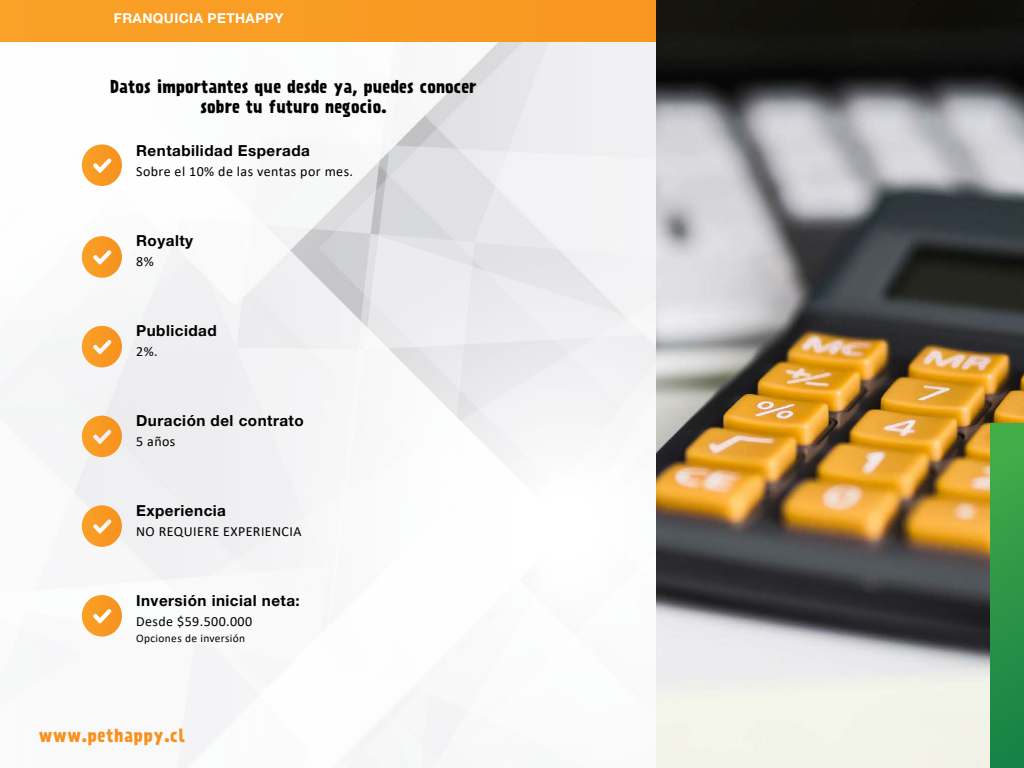
<style>
.page{position:relative;width:1024px;height:768px;background:#fff}
.page>*{position:absolute;margin:0;border:0;box-sizing:border-box;transform-origin:0 0}
.t1{font:700 17px "Prater Sans Two";letter-spacing:.04em;color:#f7901e}
.t2{font:700 16.5px/19.8px "Prater Sans Two";letter-spacing:.01em;color:#000;text-align:center}
.t3{font:700 15.3px "Helvetica Neue LT Std";letter-spacing:.03em;color:#000}
.t4{font:14px "Calibri";letter-spacing:.03em;color:#000}
.t5{font:700 13.6px "Helvetica Neue LT Std";letter-spacing:.03em;color:#fff}
.t6{font:11.4px "Calibri";letter-spacing:.03em;color:#000}
</style>
<div class="page">
<img style="left:0;top:2px;width:656px;height:766px">
<svg style="left:82px;top:236px;width:40px;height:42px"></svg>
<svg style="left:82px;top:144px;width:40px;height:42px"></svg>
<svg style="left:82px;top:326px;width:40px;height:41px"></svg>
<svg style="left:82px;top:416px;width:40px;height:41px;background:#f6b059"></svg>
<svg style="left:82px;top:505px;width:40px;height:42px"></svg>
<svg style="left:82px;top:595px;width:40px;height:42px"></svg>
<div style="left:1px;top:0;width:1022px;height:41px;background:#f99c24"></div>
<img style="left:656px;top:0;width:368px;height:768px">
<div style="left:990px;top:424px;width:34px;height:344px;background:linear-gradient(to bottom,#44af49,#167f46)"></div>
<p class="t5" style="left:114px;top:10px;width:171px">FRANQUICIA PETHAPPY</p>
<p class="t2" style="left:110px;top:77px;width:368px">Datos importantes que desde ya, puedes conocer sobre tu futuro negocio.</p>
<p class="t3" style="left:136px;top:142px;width:175px">Rentabilidad Esperada</p>
<p class="t4" style="left:136px;top:162px;width:218px">Sobre el 10% de las ventas por mes.</p>
<p class="t3" style="left:136px;top:232px;width:58px">Royalty</p>
<p class="t4" style="left:136px;top:252px;width:19px">8%</p>
<p class="t3" style="left:136px;top:322px;width:82px">Publicidad</p>
<p class="t4" style="left:136px;top:342px;width:23px">2%.</p>
<p class="t3" style="left:136px;top:412px;width:169px">Duración del contrato</p>
<p class="t4" style="left:136px;top:432px;width:41px">5 años</p>
<p class="t3" style="left:136px;top:502px;width:91px">Experiencia</p>
<p class="t4" style="left:136px;top:522px;width:167px">NO REQUIERE EXPERIENCIA</p>
<p class="t3" style="left:136px;top:592px;width:165px">Inversión inicial neta:</p>
<p class="t4" style="left:136px;top:612px;width:118px">Desde $59.500.000</p>
<p class="t6" style="left:136px;top:630px;width:111px">Opciones de inversión</p>
<p class="t1" style="left:39px;top:724px;width:148px">www.pethappy.cl</p>
</div>
